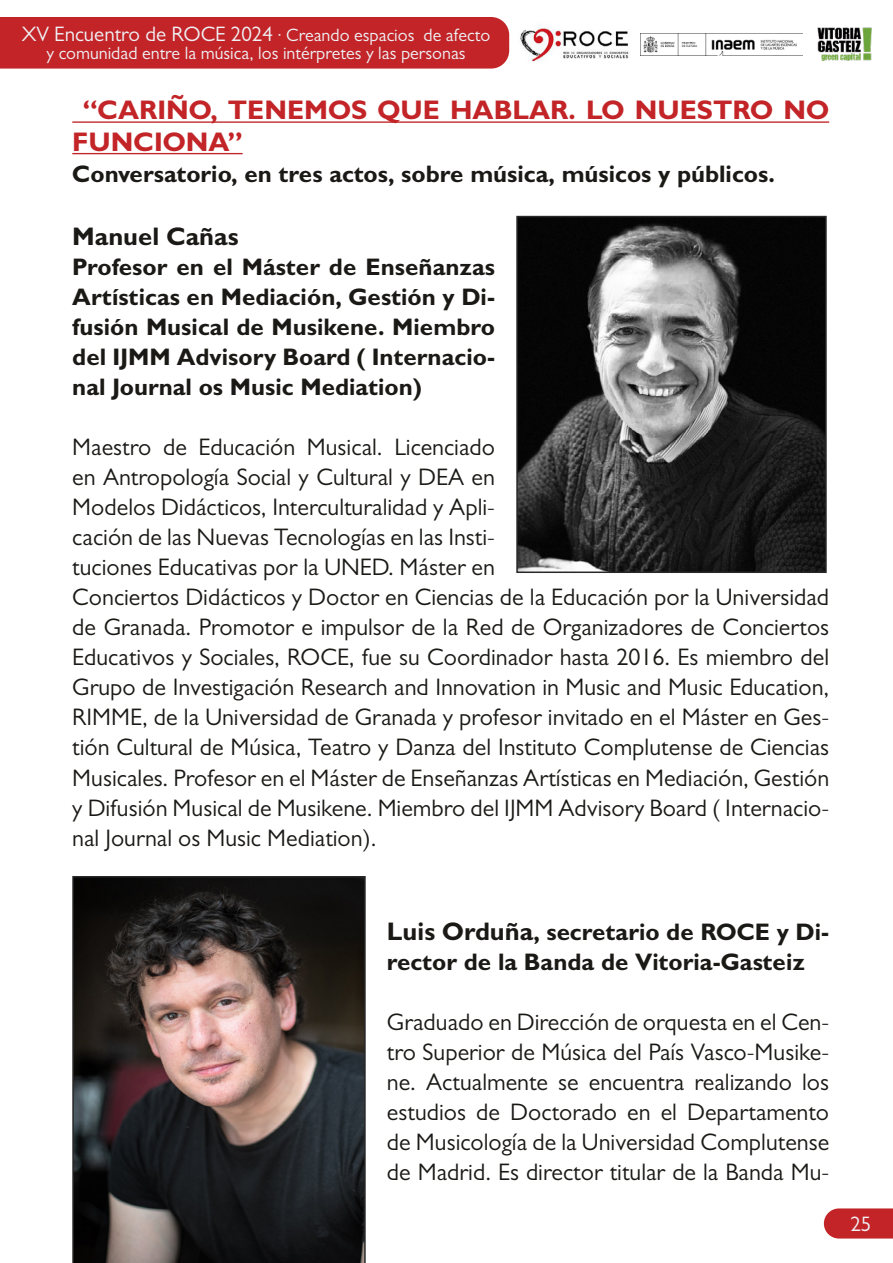
<style>
.page{position:relative;width:893px;height:1263px;background:#fff}
.page>*{position:absolute;margin:0;border:0;box-sizing:border-box;transform-origin:0 0}
.t1{font:700 27px/31.5px "Gill Sans MT Pro";color:#c22427}
.t2{font:700 25.5px "Gill Sans MT Pro";color:#1a1916}
.t3{font:24px/30px "Gill Sans MT Pro";color:#1a1916}
.t4{font:700 24px/30px "Gill Sans MT Pro";color:#1a1916;text-align:justify}
.t5{font:21px "Gill Sans MT Pro";color:#eff1f5}
.t6{font:18px/18px "Gill Sans MT Pro";color:#eff1f5;text-align:center}
.s1{font-size:21px}
.s2{font-size:25.5px}
</style>
<div class="page">
<svg style="left:824px;top:1208px;width:69px;height:30px;background:#c53033"></svg>
<div style="left:0;top:17px;width:509px;height:52px;background:#c22427"></div>
<img style="left:641px;top:33px;width:161px;height:22px">
<img style="left:520px;top:24px;width:109px;height:38px">
<img style="left:817px;top:27px;width:55px;height:34px">
<hr style="left:72px;top:121px;width:757px;height:2px;background:#c22427">
<hr style="left:72px;top:153px;width:171px;height:1px;background:#c22427">
<img style="left:519px;top:219px;width:305px;height:351px">
<div style="left:516px;top:216px;width:311px;height:357px;border:2px solid #282828"></div>
<svg style="left:72px;top:876px;width:294px;height:387px;background:#463d3b"></svg>
<p class="t6" style="left:22px;top:26px;width:470px"><span class="s1">XV Encuentro de ROCE 2024</span> · Creando espacios de afecto y comunidad entre la música, los intérpretes y las personas</p>
<p class="t1" style="left:72px;top:94px;width:758px;text-indent:10px">“CARIÑO, TENEMOS QUE HABLAR. LO NUESTRO NO<br>FUNCIONA”</p>
<p class="t4" style="left:72px;top:159px;width:704px">Conversatorio, en tres actos, sobre música, músicos y públicos.</p>
<p class="t2" style="left:72px;top:221px;width:168px">Manuel Cañas</p>
<p class="t4" style="left:72px;top:252px;width:424px">Profesor en el Máster de Enseñanzas Artísticas en Mediación, Gestión y Di&shy;fusión Musical de Musikene. Miembro del IJMM Advisory Board ( Internacio&shy;nal Journal os Music Mediation)</p>
<p class="t3" style="left:72px;top:432px;width:758px">Maestro de Educación Musical. Licenciado<br>en Antropología Social y Cultural y DEA en<br>Modelos Didácticos, Interculturalidad y Apli-<br>cación de las Nuevas Tecnologías en las Insti-<br>tuciones Educativas por la UNED. Máster en<br>Conciertos Didácticos y Doctor en Ciencias de la Educación por la Universidad de Granada. Promotor e impulsor de la Red de Organizadores de Conciertos Educativos y Sociales, ROCE, fue su Coordinador hasta 2016. Es miembro del Grupo de Investigación Research and Innovation in Music and Music Education, RIMME, de la Universidad de Granada y profesor invitado en el Máster en Ges&shy;tión Cultural de Música, Teatro y Danza del Instituto Complutense de Ciencias Musicales. Profesor en el Máster de Enseñanzas Artísticas en Mediación, Gestión y Difusión Musical de Musikene. Miembro del IJMM Advisory Board ( Internacio&shy;nal Journal os Music Mediation).</p>
<p class="t4" style="left:387px;top:916px;width:444px"><span class="s2">Luis Orduña</span>, secretario de ROCE y Di&shy;rector de la Banda de Vitoria-Gasteiz</p>
<p class="t3" style="left:387px;top:1007px;width:444px;text-align:justify">Graduado en Dirección de orquesta en el Cen&shy;tro Superior de Música del País Vasco-Musike&shy;ne. Actualmente se encuentra realizando los estudios de Doctorado en el Departamento de Musicología de la Universidad Complutense de Madrid. Es director titular de la Banda Mu-</p>
<p class="t5" style="left:850px;top:1211px;width:22px">25</p>
</div>
